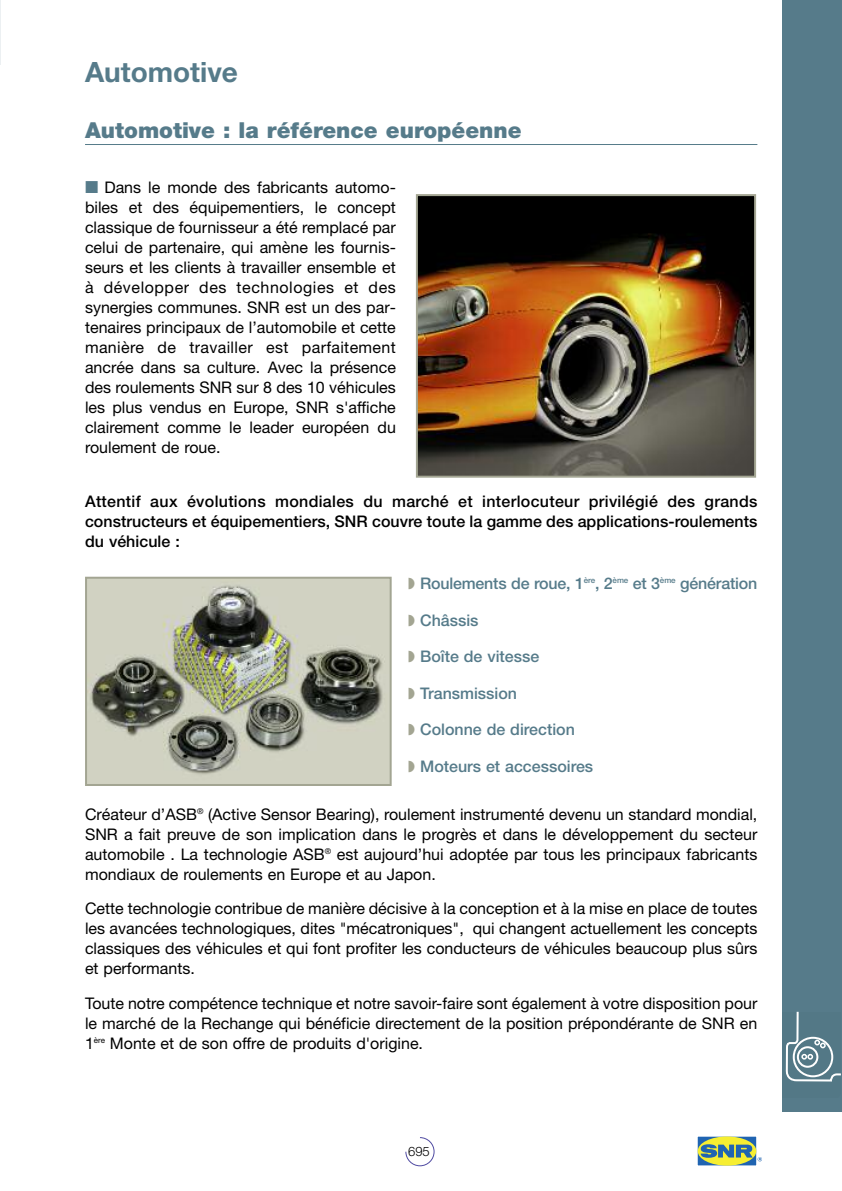
<style>
.page{position:relative;width:842px;height:1191px;background:#fff}
.page>*{position:absolute;margin:0;border:0;box-sizing:border-box;transform-origin:0 0}
.t1{font:700 28px "Helvetica Neue";color:#567b8a}
.t2{font:900 22px "Helvetica Neue";color:#567b8a}
.t3{font:16px/20px "Helvetica Neue";color:#000;text-align:justify}
.t4{font:500 16px/20px "Helvetica Neue";letter-spacing:.005em;color:#000;text-align:justify}
.t5{font:500 16px "Helvetica Neue";color:#567b8a}
.t6{font:300 13px "Helvetica Neue";color:#000}
.s1{font-family:"European Pi Three";color:#567b8a}
.s2{color:#a3a592}
</style>
<div class="page">
<hr style="left:85px;top:144px;width:672px;height:1px;background:#567b8a">
<img style="left:419px;top:197px;width:334px;height:278px">
<div style="left:416px;top:194px;width:340px;height:284px;border:2px solid #a3a592"></div>
<img style="left:88px;top:580px;width:301px;height:203px">
<div style="left:85px;top:577px;width:307px;height:209px;border:2px solid #a3a592"></div>
<hr style="left:0;top:0;width:1px;height:64px;background:#ecf0f2">
<div style="left:782px;top:0;width:60px;height:1111px;background:#567b8a"></div>
<svg style="left:405px;top:1137px;width:29px;height:29px"></svg>
<svg style="left:785px;top:1011px;width:56px;height:71px"></svg>
<svg style="left:699px;top:1138px;width:56px;height:26px"></svg>
<div style="left:697px;top:1136px;width:60px;height:30px;border:1px solid #fff"></div>
<div style="left:698px;top:1136px;width:58px;height:29px;background:#f6ee31;border-radius:50%"></div>
<svg style="left:701px;top:1144px;width:61px;height:17px"></svg>
<h1 class="t1" style="left:85px;top:62px;width:154px">Automotive</h1>
<h2 class="t2" style="left:85px;top:123px;width:438px">Automotive : la référence européenne</h2>
<p class="t3" style="left:85px;top:178px;width:312px"><span class="s1">-</span> Dans le monde des fabricants automo&shy;biles et des équipementiers, le concept classique de fournisseur a été remplacé par celui de partenaire, qui amène les fournis&shy;seurs et les clients à travailler ensemble et à développer des technologies et des synergies communes. SNR est un des par&shy;tenaires principaux de l’automobile et cette manière de travailler est parfaitement ancrée dans sa culture. Avec la présence des roulements SNR sur 8 des 10 véhicules les plus vendus en Europe, SNR s'affiche clairement comme le leader européen du roulement de roue.</p>
<p class="t4" style="left:85px;top:492px;width:674px">Attentif aux évolutions mondiales du marché et interlocuteur privilégié des grands constructeurs et équipementiers, SNR couvre toute la gamme des applications-roulements du véhicule :</p>
<p class="t5" style="left:408px;top:577px;width:351px"><span class="s2">◗</span> Roulements de roue, 1<sup>ère</sup>, 2<sup>ème</sup> et 3<sup>ème</sup> génération</p>
<p class="t5" style="left:408px;top:614px;width:72px"><span class="s2">◗</span> Châssis</p>
<p class="t5" style="left:408px;top:650px;width:133px"><span class="s2">◗</span> Boîte de vitesse</p>
<p class="t5" style="left:408px;top:687px;width:110px"><span class="s2">◗</span> Transmission</p>
<p class="t5" style="left:408px;top:723px;width:168px"><span class="s2">◗</span> Colonne de direction</p>
<p class="t5" style="left:408px;top:760px;width:187px"><span class="s2">◗</span> Moteurs et accessoires</p>
<p class="t3" style="left:85px;top:806px;width:674px">Créateur d’ASB<sup>®</sup> (Active Sensor Bearing), roulement instrumenté devenu un standard mondial, SNR a fait preuve de son implication dans le progrès et dans le développement du secteur automobile . La technologie ASB<sup>®</sup> est aujourd’hui adoptée par tous les principaux fabricants mondiaux de roulements en Europe et au Japon.</p>
<p class="t3" style="left:85px;top:900px;width:674px">Cette technologie contribue de manière décisive à la conception et à la mise en place de toutes les avancées technologiques, dites "mécatroniques", qui changent actuellement les concepts classiques des véhicules et qui font profiter les conducteurs de véhicules beaucoup plus sûrs et performants.</p>
<p class="t3" style="left:85px;top:994px;width:674px">Toute notre compétence technique et notre savoir-faire sont également à votre disposition pour le marché de la Rechange qui bénéficie directement de la position prépondérante de SNR en 1<sup>ère</sup> Monte et de son offre de produits d'origine.</p>
<p class="t6" style="left:408px;top:1146px;width:23px">695</p>
</div>
